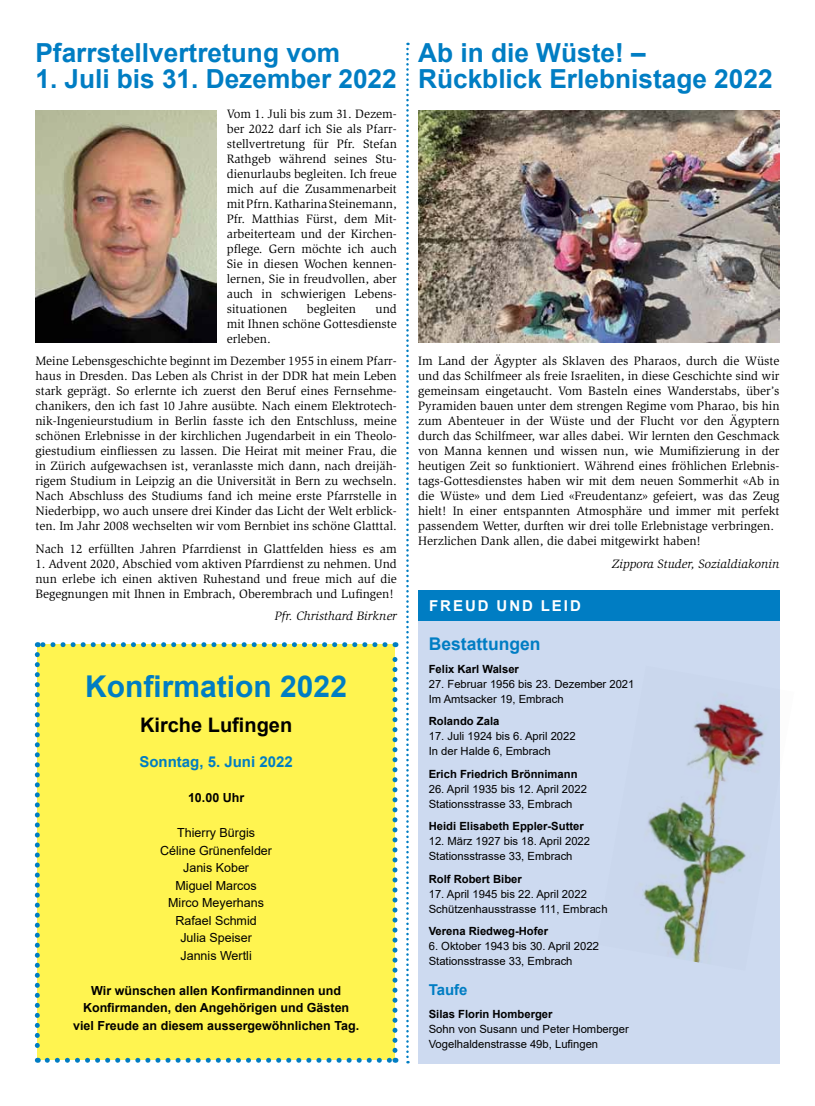
<style>
.page{position:relative;width:815px;height:1106px;background:#fff}
.page>*{position:absolute;margin:0;border:0;box-sizing:border-box;transform-origin:0 0}
.t1{font:700 30px "Arial";color:#007dc3}
.t2{font:700 26.25px/26.2px "Arial";color:#007dc3}
.t3{font:700 20px "Arial";color:#000}
.t4{font:700 17.5px "Arial";color:#007dc3}
.t5{font:700 15px "Arial";color:#007dc3}
.t6{font:700 15px "Arial";letter-spacing:.135em;color:#fff}
.t7{font:12.5px/15px "Slimbach";color:#000;text-align:justify}
.t8{font:700 12.5px/17.5px "Arial";color:#000;text-align:center}
.t9{font:12.5px/17.5px "Arial";color:#000;text-align:center}
.t10{font:italic 12.5px "Slimbach";color:#000}
.t11{font:11.25px/15px "Arial";color:#000}
.t12{font:700 11.25px "Arial";color:#000}
</style>
<div class="page">
<div style="left:418px;top:620px;width:362px;height:443px;background:#cddaf0"></div>
<div style="left:418px;top:590px;width:362px;height:30px;background:#007dc3"></div>
<img style="left:639px;top:694px;width:127px;height:269px">
<svg style="left:406px;top:43px;width:3px;height:1020px"></svg>
<div style="left:37px;top:644px;width:358px;height:416px;background:#fff450"></div>
<svg style="left:35px;top:654px;width:5px;height:408px"></svg>
<svg style="left:47px;top:1057px;width:349px;height:5px"></svg>
<svg style="left:392px;top:642px;width:5px;height:408px"></svg>
<svg style="left:37px;top:642px;width:348px;height:5px"></svg>
<img style="left:35px;top:110px;width:181px;height:233px">
<img style="left:418px;top:110px;width:362px;height:233px">
<h2 class="t2" style="left:35px;top:40px;width:306px">Pfarrstellvertretung vom</h2>
<h2 class="t2" style="left:35px;top:66px;width:363px">1. Juli bis 31. Dezember 2022</h2>
<p class="t7" style="left:227px;top:106px;width:172px">Vom 1. Juli bis zum 31. Dezem&shy;ber 2022 darf ich Sie als Pfarr&shy;stellvertretung für Pfr. Stefan Rathgeb während seines Stu&shy;dienurlaubs begleiten. Ich freue mich auf die Zusammenarbeit mit Pfrn. Katharina Steinemann, Pfr. Matthias Fürst, dem Mit&shy;arbeiterteam und der Kirchen&shy;pflege. Gern möchte ich auch Sie in diesen Wochen kennen&shy;lernen, Sie in freudvollen, aber auch in schwierigen Lebens&shy;situationen</p>
<p class="t7" style="left:227px;top:301px;width:172px;text-indent:149px">und mit Ihnen schöne Gottesdienste erleben.</p>
<p class="t7" style="left:35px;top:353px;width:363px">Meine Lebensgeschichte beginnt im Dezember 1955 in einem Pfarr&shy;haus in Dresden. Das Leben als Christ in der DDR hat mein Leben stark geprägt. So erlernte ich zuerst den Beruf eines Fernsehme&shy;chanikers, den ich fast 10 Jahre ausübte. Nach einem Elektrotech&shy;nik-Ingenieurstudium in Berlin fasste ich den Entschluss, meine schönen Erlebnisse in der kirchlichen Jugendarbeit in ein Theolo&shy;giestudium einfliessen zu lassen. Die Heirat mit meiner Frau, die in Zürich aufgewachsen ist, veranlasste mich dann, nach dreijäh&shy;rigem Studium in Leipzig an die Universität in Bern zu wechseln.<br>Nach Abschluss des Studiums fand ich meine erste Pfarrstelle in Niederbipp, wo auch unsere drei Kinder das Licht der Welt erblick&shy;ten. Im Jahr 2008 wechselten wir vom Bernbiet ins schöne Glatttal.</p>
<p class="t7" style="left:35px;top:541px;width:363px">Nach 12 erfüllten Jahren Pfarrdienst in Glattfelden hiess es am</p>
<p class="t7" style="left:35px;top:556px;width:363px">1. Advent 2020, Abschied vom aktiven Pfarrdienst zu nehmen. Und nun erlebe ich einen aktiven Ruhestand und freue mich auf die Begegnungen mit Ihnen in Embrach, Oberembrach und Lufingen!</p>
<p class="t10" style="left:275px;top:609px;width:124px">Pfr. Christhard Birkner</p>
<p class="t7" style="left:307px;top:301px;width:51px">begleiten</p>
<h1 class="t1" style="left:85px;top:665px;width:263px">Konfirmation 2022</h1>
<h3 class="t3" style="left:140px;top:711px;width:154px">Kirche Lufingen</h3>
<p class="t5" style="left:139px;top:751px;width:155px">Sonntag, 5. Juni 2022</p>
<p class="t8" style="left:188px;top:789px;width:58px">10.00 Uhr</p>
<p class="t9" style="left:160px;top:824px;width:113px">Thierry Bürgis<br>Céline Grünenfelder<br>Janis Kober<br>Miguel Marcos<br>Mirco Meyerhans<br>Rafael Schmid<br>Julia Speiser<br>Jannis Wertli</p>
<p class="t8" style="left:73px;top:981px;width:287px">Wir wünschen allen Konfirmandinnen und<br>Konfirmanden, den Angehörigen und Gästen viel Freude an diesem aussergewöhnlichen Tag.</p>
<h2 class="t2" style="left:418px;top:40px;width:356px">Ab in die Wüste! –<br>Rückblick Erlebnistage 2022</h2>
<p class="t7" style="left:418px;top:353px;width:363px;text-align:left">Im Land der Ägypter als Sklaven des Pharaos, durch die Wüste und das Schilfmeer als freie Israeliten, in diese Geschichte sind wir gemeinsam eingetaucht. Vom Basteln eines Wanderstabs, über’s Pyramiden bauen unter dem strengen Regime vom Pharao, bis hin zum Abenteuer in der Wüste und der Flucht vor den Ägyptern durch das Schilfmeer, war alles dabei. Wir lernten den Geschmack von Manna kennen und wissen nun, wie Mumifizierung in der heutigen Zeit so funktioniert. Während eines fröhlichen Erlebnis&shy;tags-Gottesdienstes haben wir mit dem neuen Sommerhit «Ab in die Wüste» und dem Lied «Freudentanz» gefeiert, was das Zeug hielt! In einer entspannten Atmosphäre und immer mit perfekt passendem Wetter, durften wir drei tolle Erlebnistage verbringen.<br>Herzlichen Dank allen, die dabei mitgewirkt haben!</p>
<p class="t10" style="left:612px;top:556px;width:169px">Zippora Studer, Sozialdiakonin</p>
<p class="t6" style="left:429px;top:595px;width:12px">Fre</p>
<p class="t6" style="left:465px;top:595px;width:117px">ud und Leid</p>
<h3 class="t4" style="left:429px;top:632px;width:113px">Bestattungen</h3>
<p class="t12" style="left:429px;top:661px;width:92px">Felix Karl Walser</p>
<p class="t11" style="left:429px;top:676px;width:207px">27. Februar 1956 bis 23. Dezember 2021<br>Im Amtsacker 19, Embrach</p>
<p class="t12" style="left:429px;top:713px;width:72px">Rolando Zala</p>
<p class="t11" style="left:429px;top:728px;width:148px">17. Juli 1924 bis 6. April 2022<br>In der Halde 6, Embrach</p>
<p class="t12" style="left:429px;top:766px;width:150px">Erich Friedrich Brönnimann</p>
<p class="t11" style="left:429px;top:781px;width:160px">26. April 1935 bis 12. April 2022<br>Stationsstrasse 33, Embrach</p>
<p class="t12" style="left:429px;top:818px;width:157px">Heidi Elisabeth Eppler-Sutter</p>
<p class="t11" style="left:429px;top:833px;width:163px">12. März 1927 bis 18. April 2022<br>Stationsstrasse 33, Embrach</p>
<p class="t12" style="left:429px;top:871px;width:95px">Rolf Robert Biber</p>
<p class="t11" style="left:429px;top:886px;width:181px">17. April 1945 bis 22. April 2022<br>Schützenhausstrasse 111, Embrach</p>
<p class="t12" style="left:429px;top:923px;width:121px">Verena Riedweg-Hofer</p>
<p class="t11" style="left:429px;top:938px;width:172px">6. Oktober 1943 bis 30. April 2022<br>Stationsstrasse 33, Embrach</p>
<p class="t5" style="left:429px;top:979px;width:40px">Taufe</p>
<p class="t12" style="left:429px;top:1006px;width:125px">Silas Florin Homberger</p>
<p class="t11" style="left:429px;top:1021px;width:202px">Sohn von Susann und Peter Homberger<br>Vogelhaldenstrasse 49b, Lufingen</p>
</div>
